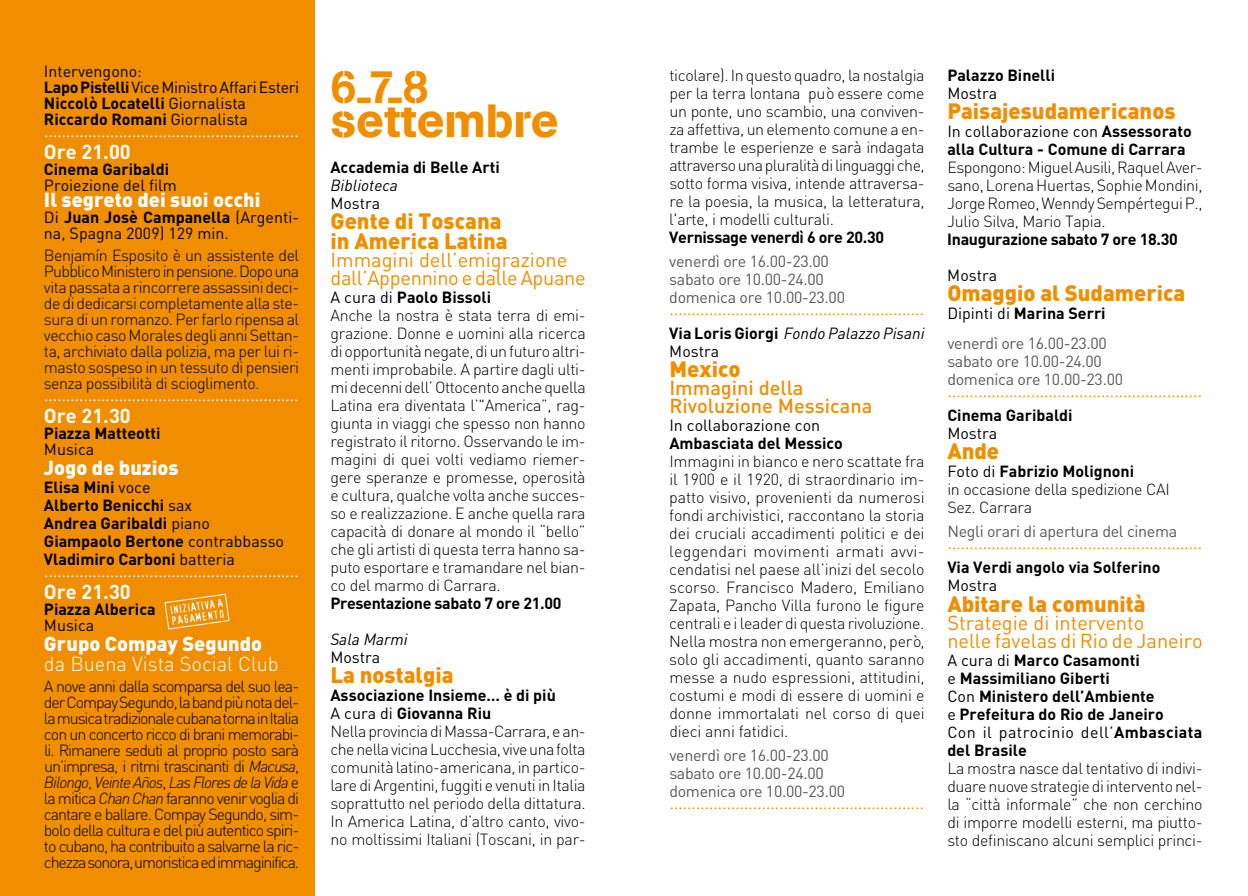
<style>
.page{position:relative;width:1248px;height:896px;background:#fff}
.page>*{position:absolute;margin:0;border:0;box-sizing:border-box;transform-origin:0 0}
.t1{font:46px/34px "AG Book Stencil";color:#f18e00}
.t2{font:900 22px/20px "DIN";color:#f18e00}
.t3{font:20px/18px "DIN";letter-spacing:-.005em;color:#f18e00}
.t4{font:900 20px "DIN";color:#fff}
.t5{font:500 20px/18px "DIN";color:#f18e00}
.t6{font:700 20px "DIN";color:#fff}
.t7{font:300 20px "DIN";color:#fff}
.t8{font:300 16px/18px "DIN";letter-spacing:-.02em;color:#000;text-align:justify}
.t9{font:700 16px/18px "DIN";color:#000}
.t10{font:16px/18px "DIN";letter-spacing:-.02em;color:#58585a}
.t11{font:16px "Futura Std";color:#f18e00}
.t12{font:16px "Futura Std";color:#fff}
.t13{font:16px/16px "DIN";color:#000}
.t14{font:16px/16px "DIN";letter-spacing:-.025em;color:#000}
.t15{font:700 16px "DIN";letter-spacing:-.02em;color:#000}
.t16{font:italic 16px/18px "DIN";color:#000}
.s1{font-weight:700}
.s2{font-weight:400}
.s3{font-style:italic}
.s4{font-weight:700;font-style:normal}
.s5{font-style:normal}
.s6{color:#000}
.s7{font-weight:700;color:#000}
</style>
<div class="page">
<div style="left:0;top:0;width:315px;height:896px;background:#f18e00"></div>
<svg style="left:164px;top:593px;width:66px;height:37px"></svg>
<p class="t14" style="left:44px;top:63px;width:257px">Intervengono:<br><span class="s1">Lapo Pistelli</span> Vice Ministro Affari Esteri<br><span class="s1">Niccolò Locatelli</span> Giornalista<br><span class="s1">Riccardo Romani</span> Giornalista</p>
<p class="t12" style="left:44px;top:121px;width:256px">..........................................................</p>
<p class="t6" style="left:44px;top:138px;width:88px">Ore 21.00</p>
<p class="t9" style="left:44px;top:159px;width:127px">Cinema Garibaldi</p>
<p class="t13" style="left:44px;top:177px;width:134px">Proiezione del film</p>
<p class="t4" style="left:44px;top:186px;width:218px">Il segreto dei suoi occhi</p>
<p class="t13" style="left:44px;top:209px;width:257px">Di <span class="s1">Juan Josè Campanella</span> (Argenti&shy;na, Spagna 2009) 129 min.</p>
<p class="t8" style="left:44px;top:247px;width:257px;line-height:16px">Benjamín Esposito è un assistente del PubblicoMinisteroinpensione.Dopouna vitapassataarincorrereassassinideci&shy;de di dedicarsi completamente alla ste&shy;sura di un romanzo. Per farlo ripensa al vecchiocasoMoralesdeglianniSettan&shy;ta, archiviato dalla polizia, ma per lui ri&shy;masto sospeso in un tessuto di pensieri senza possibilità di scioglimento.</p>
<p class="t12" style="left:44px;top:384px;width:256px">..........................................................</p>
<p class="t6" style="left:44px;top:402px;width:88px">Ore 21.30</p>
<p class="t9" style="left:44px;top:423px;width:118px">Piazza Matteotti</p>
<p class="t13" style="left:44px;top:440px;width:52px">Musica</p>
<p class="t4" style="left:44px;top:454px;width:136px">Jogo de buzios</p>
<p class="t9" style="left:44px;top:477px;width:242px">Elisa Mini <span class="s2">voce<br></span>Alberto Benicchi <span class="s2">sax<br></span>Andrea Garibaldi <span class="s2">piano<br></span>Giampaolo Bertone <span class="s2">contrabbasso<br></span>Vladimiro Carboni <span class="s2">batteria</span></p>
<p class="t12" style="left:44px;top:560px;width:256px">..........................................................</p>
<p class="t6" style="left:44px;top:578px;width:88px">Ore 21.30</p>
<p class="t9" style="left:44px;top:599px;width:113px">Piazza Alberica</p>
<p class="t13" style="left:44px;top:616px;width:52px">Musica</p>
<p class="t4" style="left:44px;top:630px;width:220px">Grupo Compay Segundo</p>
<p class="t7" style="left:44px;top:651px;width:236px">da Buena Vista Social Club</p>
<p class="t8" style="left:44px;top:678px;width:257px;line-height:16px">A nove anni dalla scomparsa del suo lea&shy;derCompaySegundo,labandpiùnotadel&shy;lamusicatradizionalecubanatornainItalia con un concerto ricco di brani memorabi&shy;li. Rimanere seduti al proprio posto sarà un’impresa, i ritmi trascinanti di <span class="s3">Macusa</span>, <span class="s3">Bilongo</span>, <span class="s3">Veinte Años</span>, <span class="s3">Las Flores de la Vida</span> e la mitica <span class="s3">Chan Chan</span> faranno venir voglia di cantare e ballare. Compay Segundo, sim&shy;bolo della cultura e del più autentico spiri&shy;to cubano, ha contribuito a salvarne la ric&shy;chezzasonora,umoristicaedimmaginifica.</p>
<h1 class="t1" style="left:330px;top:70px;width:230px">6-7-8 settembre</h1>
<p class="t9" style="left:330px;top:158px;width:171px">Accademia di Belle Arti</p>
<p class="t16" style="left:330px;top:176px;width:69px">Biblioteca</p>
<p class="t13" style="left:330px;top:195px;width:51px">Mostra</p>
<h2 class="t2" style="left:330px;top:210px;width:179px">Gente di Toscana in America Latina</h2>
<p class="t3" style="left:330px;top:251px;width:257px">Immagini dell’emigrazione dall’Appennino e dalle Apuane</p>
<p class="t8" style="left:330px;top:288px;width:257px;text-align:left"><span class="s2">A cura di</span> <span class="s1">Paolo Bissoli<br></span>Anche la nostra è stata terra di emi&shy;grazione. Donne e uomini alla ricerca diopportunitànegate,diunfuturoaltri&shy;menti improbabile. A partire dagli ulti&shy;midecennidell’Ottocentoanchequella Latina era diventata l’"America”, rag&shy;giunta in viaggi che spesso non hanno registrato il ritorno. Osservando le im&shy;magini di quei volti vediamo riemer&shy;gere speranze e promesse, operosità e cultura, qualche volta anche succes&shy;so e realizzazione. E anche quella rara capacità di donare al mondo il “bello” che gli artisti di questa terra hanno sa&shy;puto esportare e tramandare nel bian&shy;co del marmo di Carrara.</p>
<p class="t15" style="left:330px;top:593px;width:232px">Presentazione sabato 7 ore 21.00</p>
<p class="t16" style="left:330px;top:630px;width:79px">Sala Marmi</p>
<p class="t13" style="left:330px;top:649px;width:51px">Mostra</p>
<h2 class="t2" style="left:330px;top:664px;width:125px">La nostalgia</h2>
<p class="t8" style="left:330px;top:686px;width:257px;text-align:left"><span class="s1">Associazione Insieme… è di più<br></span><span class="s2">A cura di</span> <span class="s1">Giovanna Riu </span>NellaprovinciadiMassa-Carrara,ean&shy;chenellavicinaLucchesia, viveunafolta comunità latino-americana, in partico&shy;lare di Argentini, fuggiti e venuti in Italia soprattutto nel periodo della dittatura.<br>In America Latina, d’altro canto, vivo&shy;no moltissimi Italiani (Toscani, in par-</p>
<p class="t8" style="left:669px;top:66px;width:257px">ticolare). In questo quadro, la nostalgia per la terra lontana può essere come un ponte, uno scambio, una conviven&shy;za affettiva, un elemento comune a en&shy;trambe le esperienze e sarà indagata attraversounapluralitàdilinguaggiche, sotto forma visiva, intende attraversa&shy;re la poesia, la musica, la letteratura, l'arte, i modelli culturali.</p>
<p class="t15" style="left:669px;top:227px;width:216px">Vernissage venerdì 6 ore 20.30</p>
<p class="t10" style="left:669px;top:252px;width:177px">venerdì ore 16.00-23.00 sabato ore 10.00-24.00 domenica ore 10.00-23.00</p>
<p class="t11" style="left:669px;top:299px;width:256px">..........................................................</p>
<p class="t16" style="left:669px;top:324px;width:257px"><span class="s4">Via Loris Giorgi</span> Fondo Palazzo Pisani<br><span class="s5">Mostra</span></p>
<h2 class="t2" style="left:669px;top:358px;width:73px">Mexico</h2>
<p class="t5" style="left:669px;top:378px;width:204px">Immagini della<br>Rivoluzione Messicana</p>
<p class="t13" style="left:669px;top:417px;width:152px">In collaborazione con</p>
<p class="t9" style="left:669px;top:433px;width:175px">Ambasciata del Messico</p>
<p class="t8" style="left:669px;top:452px;width:257px">Immagini in bianco e nero scattate fra il 1900 e il 1920, di straordinario im&shy;patto visivo, provenienti da numerosi fondi archivistici, raccontano la storia dei cruciali accadimenti politici e dei leggendari movimenti armati avvi&shy;cendatisi nel paese all’inizi del secolo scorso. Francisco Madero, Emiliano Zapata, Pancho Villa furono le figure centrali e i leader di questa rivoluzione.<br>Nella mostra non emergeranno, però, solo gli accadimenti, quanto saranno messe a nudo espressioni, attitudini, costumi e modi di essere di uomini e donne immortalati nel corso di quei dieci anni fatidici.</p>
<p class="t10" style="left:669px;top:746px;width:177px">venerdì ore 16.00-23.00 sabato ore 10.00-24.00 domenica ore 10.00-23.00</p>
<p class="t11" style="left:669px;top:793px;width:256px">..........................................................</p>
<p class="t9" style="left:947px;top:66px;width:109px">Palazzo Binelli</p>
<p class="t13" style="left:947px;top:85px;width:51px">Mostra</p>
<h2 class="t2" style="left:947px;top:100px;width:230px">Paisajesudamericanos</h2>
<p class="t9" style="left:947px;top:122px;width:246px"><span class="s2">In collaborazione con</span> Assessorato alla Cultura - Comune di Carrara</p>
<p class="t8" style="left:947px;top:158px;width:257px">Espongono:MiguelAusili,RaquelAver&shy;sano, Lorena Huertas, Sophie Mondini, JorgeRomeo,WenndySempérteguiP., Julio Silva, Mario Tapia.</p>
<p class="t15" style="left:947px;top:229px;width:232px">Inaugurazione sabato 7 ore 18.30</p>
<p class="t13" style="left:947px;top:267px;width:51px">Mostra</p>
<h2 class="t2" style="left:947px;top:282px;width:239px">Omaggio al Sudamerica</h2>
<p class="t10" style="left:947px;top:298px;width:161px;line-height:30px"><span class="s6">Dipinti di</span> <span class="s7">Marina Serri </span>venerdì ore 16.00-23.00</p>
<p class="t10" style="left:947px;top:352px;width:177px">sabato ore 10.00-24.00 domenica ore 10.00-23.00</p>
<p class="t11" style="left:947px;top:381px;width:256px">..........................................................</p>
<p class="t9" style="left:947px;top:406px;width:127px">Cinema Garibaldi</p>
<p class="t13" style="left:947px;top:425px;width:51px">Mostra</p>
<h2 class="t2" style="left:947px;top:440px;width:53px">Ande</h2>
<p class="t8" style="left:947px;top:462px;width:224px;text-align:left"><span class="s2">Foto di</span> <span class="s1">Fabrizio Molignoni<br></span>in occasione della spedizione CAI<br>Sez. Carrara</p>
<p class="t10" style="left:947px;top:522px;width:231px">Negli orari di apertura del cinema</p>
<p class="t11" style="left:947px;top:533px;width:256px">..........................................................</p>
<p class="t9" style="left:947px;top:558px;width:214px">Via Verdi angolo via Solferino</p>
<p class="t13" style="left:947px;top:577px;width:51px">Mostra</p>
<h2 class="t2" style="left:947px;top:592px;width:200px">Abitare la comunità</h2>
<p class="t3" style="left:947px;top:613px;width:257px">Strategie di intervento<br>nelle favelas di Rio de Janeiro</p>
<p class="t9" style="left:947px;top:650px;width:256px"><span class="s2">A cura di</span> Marco Casamonti<br><span class="s2">e</span> Massimiliano Giberti<br><span class="s2">Con</span> Ministero dell’Ambiente<br><span class="s2">e</span> Prefeitura do Rio de Janeiro<br><span class="s2">Con il patrocinio dell’</span>Ambasciata del Brasile</p>
<p class="t8" style="left:947px;top:758px;width:257px">La mostra nasce dal tentativo di indivi&shy;duarenuovestrategiedi interventonel&shy;la “città informale” che non cerchino di imporre modelli esterni, ma piutto&shy;sto definiscano alcuni semplici princi-</p>
</div>
